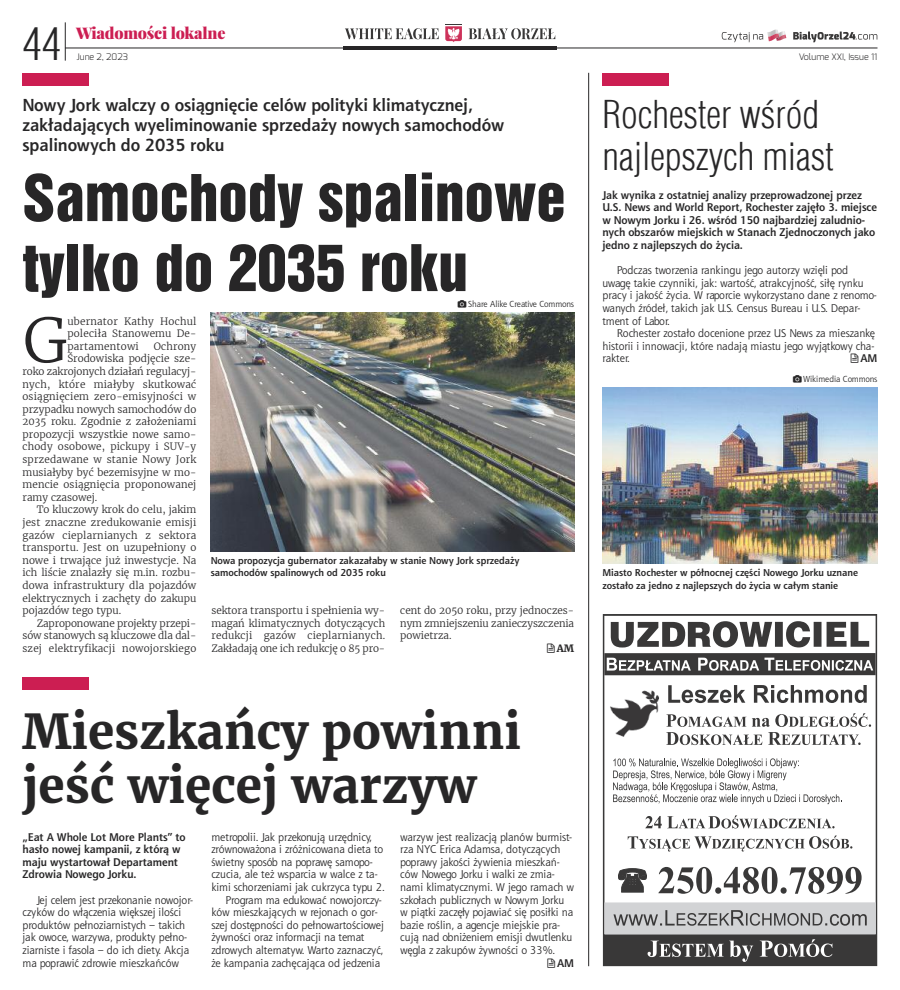
<style>
.page{position:relative;width:900px;height:990px;background:#fff}
.page>*{position:absolute;margin:0;border:0;box-sizing:border-box;transform-origin:0 0}
.t1{font:300 60.75px "Merriweather";color:#272627}
.t2{font:58.75px/70px "Switzerland Inserat";color:#272627}
.t3{font:700 47.5px/53.8px "Merriweather";color:#272627}
.t4{font:300 43.62px "Switzerland Cond";color:#272627}
.t5{font:300 37.5px/41.2px "Switzerland Cond";color:#272627}
.t6{font:700 17.5px/20px "Aerton EFN";color:#272627}
.t7{font:900 15.62px "Playfair Display";letter-spacing:-.015em;color:#cc1e52}
.t8{font:11.25px/12.6px "Aerton EFN";color:#272627}
.t9{font:700 11.25px/12.6px "Aerton EFN";color:#272627}
.t10{font:300 10px/12.6px "Merriweather";letter-spacing:.005em;color:#272627;text-align:justify}
.t11{font:700 10px/12.6px "Aerton EFN";color:#272627}
.t12{font:700 10px "Merriweather";color:#272627}
.t13{font:300 9px "Exo";color:#272627}
.t14{font:8.75px "Aerton EFN";color:#272627}
</style>
<div class="page">
<div style="left:22px;top:73px;width:67px;height:12px;background:#cc1e52"></div>
<hr style="left:343px;top:47px;width:214px;height:3px;background:#272627">
<hr style="left:65px;top:48px;width:813px;height:1px;background:#272627">
<hr style="left:65px;top:22px;width:1px;height:39px;background:#272627">
<svg style="left:722px;top:30px;width:64px;height:12px"></svg>
<svg style="left:793px;top:32px;width:84px;height:10px"></svg>
<svg style="left:345px;top:28px;width:94px;height:11px"></svg>
<svg style="left:469px;top:28px;width:86px;height:11px"></svg>
<svg style="left:445px;top:24px;width:17px;height:18px"></svg>
<hr style="left:588px;top:73px;width:1px;height:893px;background:#272627">
<div style="left:604px;top:653px;width:272px;height:22px;background:#393838"></div>
<svg style="left:613px;top:758px;width:229px;height:46px"></svg>
<svg style="left:668px;top:685px;width:77px;height:18px"></svg>
<svg style="left:754px;top:685px;width:113px;height:18px"></svg>
<div style="left:604px;top:934px;width:272px;height:31px;background:#393838"></div>
<svg style="left:648px;top:941px;width:105px;height:21px"></svg>
<svg style="left:760px;top:939px;width:72px;height:18px"></svg>
<svg style="left:658px;top:867px;width:204px;height:27px"></svg>
<svg style="left:618px;top:868px;width:29px;height:24px"></svg>
<div style="left:604px;top:902px;width:272px;height:33px;background:#d2d3d5"></div>
<svg style="left:613px;top:910px;width:254px;height:16px"></svg>
<img style="left:610px;top:690px;width:49px;height:47px">
<svg style="left:645px;top:815px;width:190px;height:13px"></svg>
<svg style="left:628px;top:836px;width:224px;height:16px"></svg>
<svg style="left:666px;top:713px;width:205px;height:32px"></svg>
<svg style="left:611px;top:621px;width:161px;height:27px"></svg>
<div style="left:775px;top:622px;width:8px;height:25px;background:#393838"></div>
<svg style="left:786px;top:621px;width:24px;height:26px"></svg>
<div style="left:814px;top:622px;width:8px;height:25px;background:#393838"></div>
<svg style="left:827px;top:622px;width:42px;height:25px"></svg>
<svg style="left:607px;top:658px;width:84px;height:13px"></svg>
<svg style="left:698px;top:658px;width:61px;height:13px"></svg>
<svg style="left:765px;top:658px;width:108px;height:13px"></svg>
<img style="left:211px;top:312px;width:363px;height:239px">
<div style="left:603px;top:73px;width:66px;height:12px;background:#cc1e52"></div>
<img style="left:603px;top:388px;width:274px;height:176px">
<div style="left:22px;top:677px;width:67px;height:12px;background:#cc1e52"></div>
<h3 class="t4" style="left:22px;top:19px;width:40px">44</h3>
<h3 class="t7" style="left:76px;top:25px;width:151px">Wiadomości lokalne</h3>
<p class="t13" style="left:77px;top:51px;width:53px">June 2, 2023</p>
<p class="t13" style="left:799px;top:51px;width:80px">Volume XXI, Issue 11</p>
<h3 class="t6" style="left:22px;top:96px;width:483px">Nowy Jork walczy o osiągnięcie celów polityki klimatycznej, zakładających wyeliminowanie sprzedaży nowych samochodów spalinowych do 2035 roku</h3>
<h2 class="t2" style="left:22px;top:163px;width:545px">Samochody spalinowe tylko do 2035 roku</h2>
<p class="t14" style="left:468px;top:300px;width:107px">Share Alike Creative Commons</p>
<h1 class="t1" style="left:22px;top:303px;width:46px">G</h1>
<p class="t10" style="left:67px;top:315px;width:131px">ubernator Kathy Hochul poleciła Stanowemu De&shy;partamentowi</p>
<p class="t10" style="left:154px;top:340px;width:44px">Ochrony</p>
<p class="t10" style="left:67px;top:353px;width:131px">Środowiska podjęcie sze-</p>
<p class="t10" style="left:23px;top:365px;width:175px">roko zakrojonych działań regulacyj-</p>
<p class="t10" style="left:22px;top:378px;width:175px">nych, które miałyby skutkować</p>
<p class="t10" style="left:22px;top:390px;width:175px">osiągnięciem zero-emisyjności w</p>
<p class="t10" style="left:22px;top:403px;width:175px">przypadku nowych samochodów do</p>
<p class="t10" style="left:22px;top:415px;width:175px">2035 roku. Zgodnie z założeniami</p>
<p class="t10" style="left:22px;top:428px;width:175px">propozycji wszystkie nowe samo-</p>
<p class="t10" style="left:22px;top:441px;width:175px">chody osobowe, pickupy i SUV-y</p>
<p class="t10" style="left:22px;top:453px;width:175px">sprzedawane w stanie Nowy Jork</p>
<p class="t10" style="left:22px;top:466px;width:175px">musiałyby być bezemisyjne w mo-</p>
<p class="t10" style="left:22px;top:478px;width:175px">mencie osiągnięcia proponowanej</p>
<p class="t10" style="left:22px;top:491px;width:76px">ramy czasowej.</p>
<p class="t10" style="left:37px;top:504px;width:161px">To kluczowy krok do celu, jakim</p>
<p class="t10" style="left:22px;top:516px;width:175px">jest znaczne zredukowanie emisji</p>
<p class="t10" style="left:22px;top:529px;width:175px">gazów cieplarnianych z sektora</p>
<p class="t10" style="left:22px;top:541px;width:175px">transportu. Jest on uzupełniony o</p>
<p class="t10" style="left:22px;top:554px;width:175px">nowe i trwające już inwestycje. Na</p>
<p class="t10" style="left:22px;top:566px;width:175px">ich liście znalazły się m.in. rozbu-</p>
<p class="t10" style="left:22px;top:579px;width:175px">dowa infrastruktury dla pojazdów</p>
<p class="t10" style="left:22px;top:592px;width:175px">elektrycznych i zachęty do zakupu</p>
<p class="t10" style="left:22px;top:604px;width:100px">pojazdów tego typu.</p>
<p class="t10" style="left:37px;top:617px;width:161px">Zaproponowane projekty przepi-</p>
<p class="t10" style="left:22px;top:629px;width:175px">sów stanowych są kluczowe dla dal-</p>
<p class="t10" style="left:22px;top:642px;width:175px">szej elektryfikacji nowojorskiego</p>
<p class="t11" style="left:211px;top:555px;width:310px">Nowa propozycja gubernator zakazałaby w stanie Nowy Jork sprzedaży samochodów spalinowych od 2035 roku</p>
<p class="t10" style="left:211px;top:604px;width:175px">sektora transportu i spełnienia wy&shy;magań klimatycznych dotyczących redukcji gazów cieplarnianych.<br>Zakładają one ich redukcję o 85 pro-</p>
<p class="t10" style="left:400px;top:604px;width:175px">cent do 2050 roku, przy jednoczes&shy;nym zmniejszeniu zanieczyszczenia powietrza.</p>
<p class="t12" style="left:557px;top:642px;width:19px">aM</p>
<h3 class="t3" style="left:22px;top:705px;width:500px">Mieszkańcy powinni jeść więcej warzyw</h3>
<p class="t9" style="left:22px;top:831px;width:165px">„Eat A Whole Lot More Plants” to hasło nowej kampanii, z którą w maju wystartował Departament<br>Zdrowia Nowego Jorku.</p>
<p class="t8" style="left:22px;top:894px;width:172px;text-indent:14px">Jej celem jest przekonanie nowojor&shy;czyków do włączenia większej ilości produktów pełnoziarnistych – takich jak owoce, warzywa, produkty pełno&shy;ziarniste i fasola – do ich diety. Akcja ma poprawić zdrowie mieszkańców</p>
<p class="t8" style="left:211px;top:831px;width:162px">metropolii. Jak przekonują urzędnicy,</p>
<p class="t8" style="left:211px;top:844px;width:173px">zrównoważona i zróżnicowana dieta to</p>
<p class="t8" style="left:211px;top:857px;width:163px">świetny sposób na poprawę samopo-</p>
<p class="t8" style="left:211px;top:869px;width:168px">czucia, ale też wsparcia w walce z ta-</p>
<p class="t8" style="left:211px;top:882px;width:175px">kimi schorzeniami jak cukrzyca typu 2.</p>
<p class="t8" style="left:226px;top:894px;width:158px">Program ma edukować nowojorczy-</p>
<p class="t8" style="left:211px;top:907px;width:168px">ków mieszkających w rejonach o gor-</p>
<p class="t8" style="left:211px;top:919px;width:174px">szej dostępności do pełnowartościowej</p>
<p class="t8" style="left:211px;top:932px;width:154px">żywności oraz informacji na temat</p>
<p class="t8" style="left:211px;top:945px;width:173px">zdrowych alternatyw. Warto zaznaczyć,</p>
<p class="t8" style="left:211px;top:957px;width:170px">że kampania zachęcająca od jedzenia</p>
<p class="t8" style="left:400px;top:831px;width:175px">warzyw jest realizacją planów burmist&shy;rza NYC Erica Adamsa, dotyczących poprawy jakości żywienia mieszkań&shy;ców Nowego Jorku i walki ze zmia&shy;nami klimatycznymi. W jego ramach w szkołach publicznych w Nowym Jorku w piątki zaczęły pojawiać się posiłki na bazie roślin, a agencje miejskie pra&shy;cują nad obniżeniem emisji dwutlenku węgla z zakupów żywności o 33%.</p>
<p class="t9" style="left:557px;top:957px;width:19px">AM</p>
<h3 class="t5" style="left:603px;top:94px;width:233px">Rochester wśród najlepszych miast</h3>
<p class="t9" style="left:603px;top:189px;width:276px">Jak wynika z ostatniej analizy przeprowadzonej przez U.S. News and World Report, Rochester zajęło 3. miejsce w Nowym Jorku i 26. wśród 150 najbardziej zaludnio&shy;nych obszarów miejskich w Stanach Zjednoczonych jako jedno z najlepszych do życia.</p>
<p class="t8" style="left:603px;top:265px;width:276px;text-indent:14px">Podczas tworzenia rankingu jego autorzy wzięli pod uwagę takie czynniki, jak: wartość, atrakcyjność, siłę rynku pracy i jakość życia. W raporcie wykorzystano dane z renomo&shy;wanych źródeł, takich jak U.S. Census Bureau i U.S. Depar&shy;tment of Labor.</p>
<p class="t8" style="left:603px;top:328px;width:274px;text-align:justify;text-indent:14px">Rochester zostało docenione przez US News za mieszankę historii i innowacji, które nadają miastu jego wyjątkowy cha&shy;rakter.</p>
<p class="t9" style="left:860px;top:353px;width:19px">AM</p>
<p class="t14" style="left:803px;top:376px;width:76px">Wikimedia Commons</p>
<p class="t11" style="left:603px;top:567px;width:257px">Miasto Rochester w północnej części Nowego Jorku uznane zostało za jedno z najlepszych do życia w całym stanie</p>
</div>
